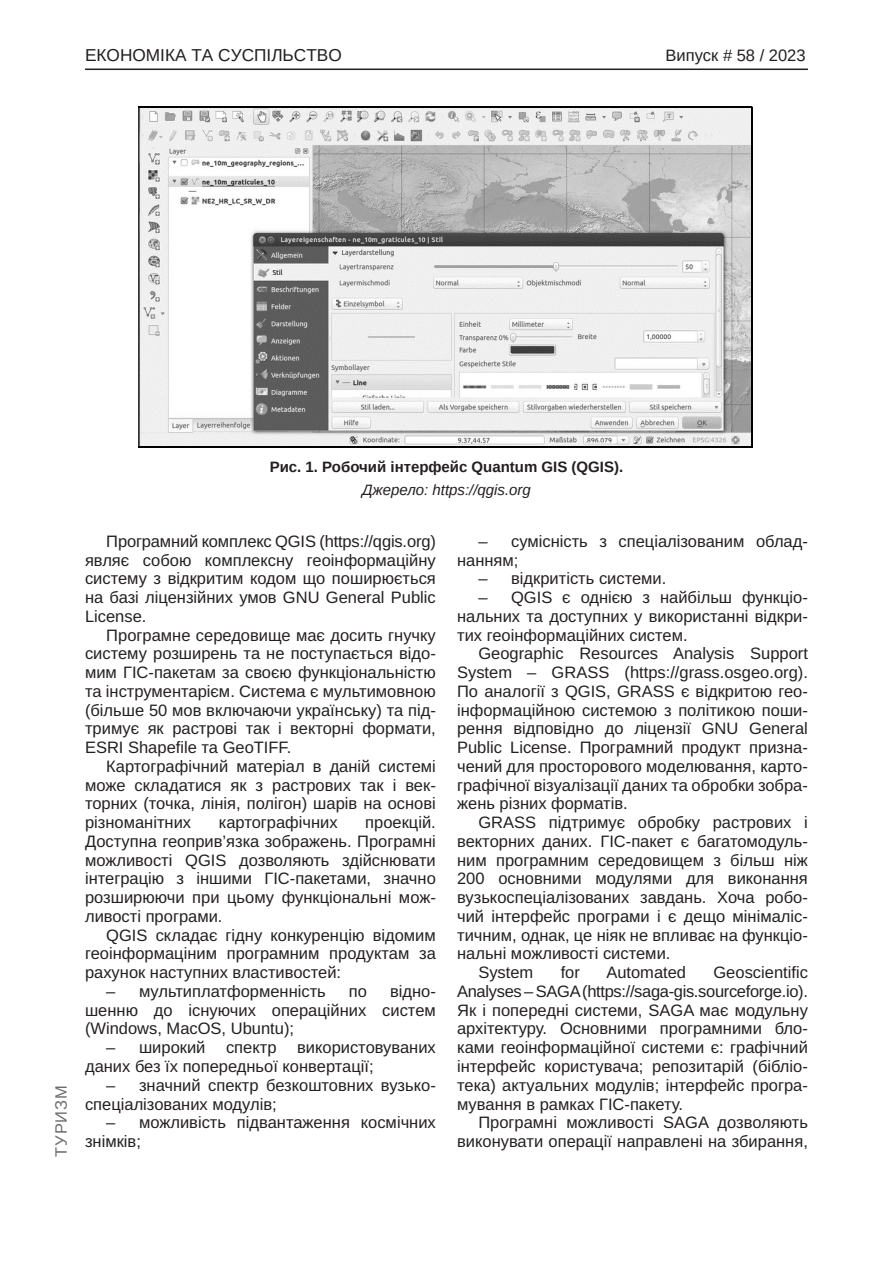
<style>
.page{position:relative;width:893px;height:1263px;background:#fff}
.page>*{position:absolute;margin:0;border:0;box-sizing:border-box;transform-origin:0 0}
.t1{font:17.25px "Arimo";color:#231f20}
.Текст_основной_G{font:16.5px/18.8px "Arimo";color:#231f20;text-align:justify}
.t2{font:16.5px "Arimo";color:#231f20}
.t3{font:16.5px "Arimo";letter-spacing:.05em;color:#6c6d70}
.Рисунок_N{font:700 15px "Arimo";color:#231f20}
.Джерело{font:italic 15px "Arimo";color:#231f20}
</style>
<div class="page">
<hr style="left:85px;top:69px;width:723px;height:1px;background:#231f20">
<img style="left:139px;top:107px;width:612px;height:339px">
<hr style="left:138px;top:106px;width:613px;height:1px;background:#000">
<hr style="left:138px;top:107px;width:1px;height:339px;background:#000">
<hr style="left:751px;top:107px;width:1px;height:339px;background:#000">
<hr style="left:138px;top:446px;width:613px;height:1px;background:#000">
<p class="t1" style="left:85px;top:45px;width:258px">ЕКОНОМІКА ТА СУСПІЛЬСТВО</p>
<p class="t2" style="left:665px;top:46px;width:142px">Випуск # 58 / 2023</p>
<p class="t3" style="left:52px;top:1157px;width:73px;rotate:-90deg">ТУРИЗМ</p>
<p class="Рисунок_N" style="left:270px;top:457px;width:355px">Рис. 1. Робочий інтерфейс Quantum GIS (QGIS).</p>
<p class="Джерело" style="left:362px;top:480px;width:170px">Джерело: https://qgis.org</p>
<p class="Текст_основной_G" style="left:85px;top:532px;width:352px;text-indent:21px">Програмний комплекс QGIS (https://qgis.org) являє собою комплексну геоінформаційну систему з відкритим кодом що поширюється на базі ліцензійних умов GNU General Public License.</p>
<p class="Текст_основной_G" style="left:85px;top:626px;width:352px;text-indent:21px">Програмне середовище має досить гнучку систему розширень та не поступається відо&shy;мим ГІС-пакетам за своєю функціональністю та інструментарієм. Система є мультимовною (більше 50 мов включаючи українську) та під&shy;тримує як растрові так і векторні формати, ESRI Shapefile та GeoTIFF.</p>
<p class="Текст_основной_G" style="left:85px;top:757px;width:352px;text-indent:21px">Картографічний матеріал в даній системі може складатися як з растрових так і век&shy;торних (точка, лінія, полігон) шарів на основі різноманітних</p>
<p class="Текст_основной_G" style="left:85px;top:813px;width:352px;text-indent:280px">проекцій.<br>Доступна геоприв’язка зображень. Програмні можливості QGIS дозволяють здійснювати інтеграцію з іншими ГІС-пакетами, значно розширюючи при цьому функціональні мож&shy;ливості програми.</p>
<p class="Текст_основной_G" style="left:85px;top:926px;width:352px;text-indent:21px">QGIS складає гідну конкуренцію відомим геоінформаціним програмним продуктам за рахунок наступних властивостей:</p>
<p class="Текст_основной_G" style="left:106px;top:982px;width:221px">– мультиплатформенність</p>
<p class="Текст_основной_G" style="left:349px;top:982px;width:20px">по</p>
<p class="Текст_основной_G" style="left:219px;top:813px;width:120px">картографічних</p>
<p class="Текст_основной_G" style="left:85px;top:982px;width:352px;text-indent:305px">відно&shy;шенню до існуючих операційних систем (Windows, MacOS, Ubuntu);</p>
<p class="Текст_основной_G" style="left:85px;top:1038px;width:352px;text-indent:21px">– широкий спектр використовуваних даних без їх попередньої конвертації;</p>
<p class="Текст_основной_G" style="left:85px;top:1076px;width:352px;text-indent:21px">– значний спектр безкоштовних вузько&shy;спеціалізованих модулів;</p>
<p class="Текст_основной_G" style="left:85px;top:1113px;width:352px;text-indent:21px">– можливість підвантаження космічних знімків;</p>
<p class="Текст_основной_G" style="left:457px;top:532px;width:352px;text-indent:21px">– сумісність з спеціалізованим облад&shy;нанням;</p>
<p class="Текст_основной_G" style="left:478px;top:570px;width:190px">– відкритість системи.</p>
<p class="Текст_основной_G" style="left:457px;top:588px;width:352px;text-indent:21px">– QGIS є однією з найбільш функціо&shy;нальних та доступних у використанні відкри&shy;тих геоінформаційних систем.</p>
<p class="Текст_основной_G" style="left:457px;top:645px;width:352px;text-indent:21px">Geographic Resources Analysis Support System – GRASS (https://grass.osgeo.org).<br>По аналогії з QGIS, GRASS є відкритою гео&shy;інформаційною системою з політикою поши&shy;рення відповідно до ліцензії GNU General Public License. Програмний продукт призна&shy;чений для просторового моделювання, карто&shy;графічної візуалізації даних та обробки зобра&shy;жень різних форматів.</p>
<p class="Текст_основной_G" style="left:457px;top:813px;width:352px;text-indent:21px">GRASS підтримує обробку растрових і векторних даних. ГІС-пакет є багатомодуль&shy;ним програмним середовищем з більш ніж 200 основними модулями для виконання вузькоспеціалізованих завдань. Хоча робо&shy;чий інтерфейс програми і є дещо мінімаліс&shy;тичним, однак, це ніяк не впливає на функціо&shy;нальні можливості системи.</p>
<p class="Текст_основной_G" style="left:478px;top:963px;width:57px">System</p>
<p class="Текст_основной_G" style="left:561px;top:963px;width:21px">for</p>
<p class="Текст_основной_G" style="left:606px;top:963px;width:81px">Automated</p>
<p class="Текст_основной_G" style="left:457px;top:963px;width:352px;text-indent:256px">Geoscientific Analyses – SAGA (https://saga-gis.sourceforge.io).<br>Як і попередні системи, SAGA має модульну архітектуру. Основними програмними бло&shy;ками геоінформаційної системи є: графічний інтерфейс користувача; репозитарій (бібліо&shy;тека) актуальних модулів; інтерфейс програ&shy;мування в рамках ГІС-пакету.</p>
<p class="Текст_основной_G" style="left:457px;top:1113px;width:352px;text-align:right">Програмні можливості SAGA дозволяють виконувати операції направлені на збирання,</p>
</div>
